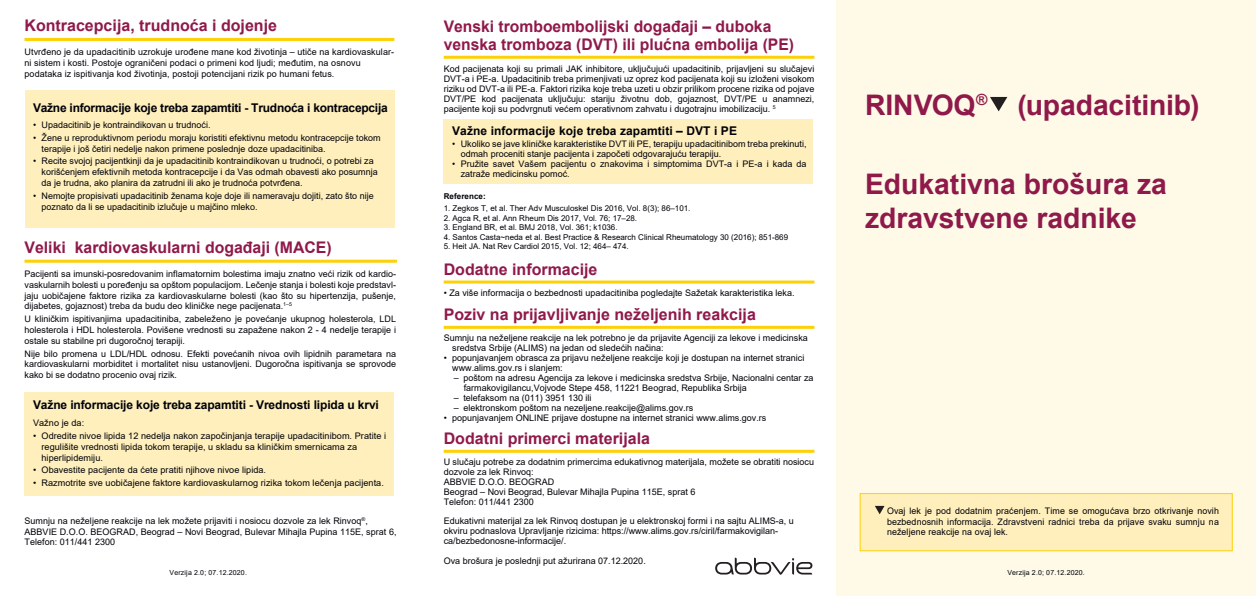
<style>
.page{position:relative;width:1256px;height:596px;background:#fff}
.page>*{position:absolute;margin:0;border:0;box-sizing:border-box;transform-origin:0 0}
.t1{font:700 28.3px/33.9px "Arial";color:#8f194a}
.t2{font:700 16px/18px "Arial";color:#8f194a}
.t3{font:700 12px "Arial";letter-spacing:-.01em;color:#000008}
.t4{font:9px/10.8px "Arial";color:#000008}
.t5{font:8px "Arial";color:#000008}
.t6{font:700 8px "Arial";letter-spacing:.01em;color:#000008}
.t7{font:7px "Arial";letter-spacing:.02em;color:#000008}
</style>
<div class="page">
<div style="left:836px;top:0;width:420px;height:595px;background:#fefae7"></div>
<svg style="left:990px;top:97px;width:17px;height:14px"></svg>
<div style="left:860px;top:493px;width:372px;height:57px;background:#feefbc"></div>
<svg style="left:875px;top:505px;width:9px;height:9px"></svg>
<div style="left:859px;top:493px;width:374px;height:58px;border:1px solid #fed006"></div>
<hr style="left:444px;top:280px;width:370px;height:3px;background:#fed006">
<hr style="left:444px;top:325px;width:370px;height:3px;background:#fed006">
<hr style="left:444px;top:449px;width:370px;height:3px;background:#fed006">
<svg style="left:715px;top:557px;width:97px;height:17px"></svg>
<hr style="left:444px;top:56px;width:370px;height:3px;background:#fed006">
<div style="left:444px;top:119px;width:369px;height:65px;background:#feefbc"></div>
<hr style="left:25px;top:38px;width:369px;height:3px;background:#fed006">
<hr style="left:25px;top:259px;width:372px;height:3px;background:#fed006">
<div style="left:25px;top:392px;width:369px;height:103px;background:#feefbc"></div>
<div style="left:25px;top:90px;width:369px;height:138px;background:#feefbc"></div>
<h2 class="t2" style="left:25px;top:16px;width:254px">Kontracepcija, trudnoća i dojenje</h2>
<p class="t4" style="left:25px;top:46px;width:371px">Utvrđeno je da upadacitinib uzrokuje urođene mane kod životinja – utiče na kardiovaskular&shy;ni sistem i kosti. Postoje ograničeni podaci o primeni kod ljudi; međutim, na osnovu podataka iz ispitivanja kod životinja, postoji potencijani rizik po humani fetus.</p>
<h3 class="t3" style="left:33px;top:99px;width:356px">Važne informacije koje treba zapamtiti - Trudnoća i kontracepcija</h3>
<p class="t4" style="left:33px;top:119px;width:179px">• Upadacitinib je kontraindikovan u trudnoći.</p>
<p class="t4" style="left:42px;top:132px;width:341px;text-indent:-8px">• Žene u reproduktivnom periodu moraju koristiti efektivnu metodu kontracepcije tokom terapije i još četiri nedelje nakon primene poslednje doze upadacitiniba.</p>
<p class="t4" style="left:42px;top:156px;width:338px;text-indent:-8px">• Recite svojoj pacijentkinji da je upadacitinib kontraindikovan u trudnoći, o potrebi za korišćenjem efektivnih metoda kontracepcije i da Vas odmah obavesti ako posumnja da je trudna, ako planira da zatrudni ili ako je trudnoća potvrđena.</p>
<p class="t4" style="left:42px;top:190px;width:334px;text-indent:-8px">• Nemojte propisivati upadacitinib ženama koje doje ili nameravaju dojiti, zato što nije poznato da li se upadacitinib izlučuje u majčino mleko.</p>
<h2 class="t2" style="left:25px;top:238px;width:309px">Veliki kardiovaskularni događaji (MACE)</h2>
<p class="t4" style="left:25px;top:268px;width:373px;text-align:justify">Pacijenti sa imunski-posredovanim inflamatornim bolestima imaju znatno veći rizik od kardio&shy;vaskularnih bolesti u poređenju sa opštom populacijom. Lečenje stanja i bolesti koje predstavl&shy;jaju uobičajene faktore rizika za kardiovaskularne bolesti (kao što su hipertenzija, pušenje, dijabetes, gojaznost) treba da budu deo kliničke nege pacijenata.<sup>1–5</sup></p>
<p class="t4" style="left:25px;top:313px;width:373px;text-align:justify">U kliničkim ispitivanjima upadacitiniba, zabeleženo je povećanje ukupnog holesterola, LDL holesterola i HDL holesterola. Povišene vrednosti su zapažene nakon 2 - 4 nedelje terapije i ostale su stabilne pri dugoročnoj terapiji.</p>
<p class="t4" style="left:25px;top:348px;width:373px;text-align:justify">Nije bilo promena u LDL/HDL odnosu. Efekti povećanih nivoa ovih lipidnih parametara na kardiovaskularni morbiditet i mortalitet nisu ustanovljeni. Dugoročna ispitivanja se sprovode kako bi se dodatno procenio ovaj rizik.</p>
<h3 class="t3" style="left:33px;top:396px;width:347px">Važne informacije koje treba zapamtiti - Vrednosti lipida u krvi</h3>
<p class="t4" style="left:33px;top:417px;width:53px">Važno je da:</p>
<p class="t4" style="left:42px;top:430px;width:346px;text-indent:-8px">• Odredite nivoe lipida 12 nedelja nakon započinjanja terapije upadacitinibom. Pratite i regulišite vrednosti lipida tokom terapije, u skladu sa kliničkim smernicama za hiperlipidemiju.</p>
<p class="t4" style="left:33px;top:464px;width:235px">• Obavestite pacijente da ćete pratiti njihove nivoe lipida.</p>
<p class="t4" style="left:33px;top:477px;width:352px">• Razmotrite sve uobičajene faktore kardiovaskularnog rizika tokom lečenja pacijenta.</p>
<p class="t4" style="left:25px;top:514px;width:373px">Sumnju na neželjene reakcije na lek možete prijaviti i nosiocu dozvole za lek Rinvoq<sup>®</sup>,<br>ABBVIE D.O.O. BEOGRAD, Beograd – Novi Beograd, Bulevar Mihajla Pupina 115E, sprat 6,<br>Telefon: 011/441 2300</p>
<h2 class="t2" style="left:444px;top:17px;width:352px">Venski tromboembolijski događaji – duboka venska tromboza (DVT) ili plućna embolija (PE)</h2>
<p class="t4" style="left:444px;top:64px;width:372px;line-height:10px;text-align:justify">Kod pacijenata koji su primali JAK inhibitore, uključujući upadacitinib, prijavljeni su slučajevi DVT-a i PE-a. Upadacitinib treba primenjivati uz oprez kod pacijenata koji su izloženi visokom riziku od DVT-a ili PE-a. Faktori rizika koje treba uzeti u obzir prilikom procene rizika od pojave DVT/PE kod pacijenata uključuju: stariju životnu dob, gojaznost, DVT/PE u anamnezi, pacijente koji su podvrgnuti većem operativnom zahvatu i dugotrajnu imobilizaciju. <sup>5</sup></p>
<h3 class="t3" style="left:452px;top:122px;width:286px">Važne informacije koje treba zapamtiti – DVT i PE</h3>
<p class="t4" style="left:461px;top:138px;width:347px;line-height:10px;text-indent:-8px">• Ukoliko se jave kliničke karakteristike DVT ili PE, terapiju upadacitinibom treba prekinuti, odmah proceniti stanje pacijenta i započeti odgovarajuću terapiju.</p>
<p class="t4" style="left:461px;top:158px;width:347px;line-height:10px;text-indent:-8px">• Pružite savet Vašem pacijentu o znakovima i simptomima DVT-a i PE-a i kada da zatraže medicinsku pomoć.</p>
<p class="t6" style="left:444px;top:190px;width:43px">Reference:</p>
<p class="t5" style="left:444px;top:202px;width:248px">1. Zegkos T, et al. Ther Adv Musculoskel Dis 2016, Vol. 8(3); 86–101.</p>
<p class="t5" style="left:444px;top:212px;width:195px">2. Agca R, et al. Ann Rheum Dis 2017, Vol. 76; 17–28.</p>
<p class="t5" style="left:444px;top:222px;width:175px">3. England BR, et al. BMJ 2018, Vol. 361; k1036.</p>
<p class="t5" style="left:444px;top:231px;width:346px">4. Santos Casta~neda et al. Best Practice &amp; Research Clinical Rheumatology 30 (2016); 851-869</p>
<p class="t5" style="left:444px;top:241px;width:186px">5. Heit JA. Nat Rev Cardiol 2015, Vol. 12; 464– 474.</p>
<h2 class="t2" style="left:444px;top:260px;width:155px">Dodatne informacije</h2>
<p class="t4" style="left:444px;top:287px;width:352px">• Za više informacija o bezbednosti upadacitiniba pogledajte Sažetak karakteristika leka.</p>
<h2 class="t2" style="left:444px;top:305px;width:314px">Poziv na prijavljivanje neželjenih reakcija</h2>
<p class="t4" style="left:452px;top:333px;width:357px;line-height:10px;text-indent:-8px">Sumnju na neželjene reakcije na lek potrebno je da prijavite Agenciji za lekove i medicinska sredstva Srbije (ALIMS) na jedan od sledećih načina:</p>
<p class="t4" style="left:452px;top:353px;width:354px;line-height:10px;text-indent:-8px">• popunjavanjem obrasca za prijavu neželjene reakcije koji je dostupan na internet stranici www.alims.gov.rs i slanjem:</p>
<p class="t4" style="left:464px;top:373px;width:351px;line-height:10px;text-indent:-10px">– poštom na adresu Agencija za lekove i medicinska sredstva Srbije, Nacionalni centar za farmakovigilancu,Vojvode Stepe 458, 11221 Beograd, Republika Srbija</p>
<p class="t4" style="left:454px;top:392px;width:139px">– telefaksom na (011) 3951 130 ili</p>
<p class="t4" style="left:454px;top:402px;width:241px">– elektronskom poštom na nezeljene.reakcije@alims.gov.rs</p>
<p class="t4" style="left:444px;top:412px;width:324px">• popunjavanjem ONLINE prijave dostupne na internet stranici www.alims.gov.rs</p>
<h2 class="t2" style="left:444px;top:429px;width:208px">Dodatni primerci materijala</h2>
<p class="t4" style="left:444px;top:456px;width:372px;line-height:10px">U slučaju potrebe za dodatnim primercima edukativnog materijala, možete se obratiti nosiocu dozvole za lek Rinvoq:<br>ABBVIE D.O.O. BEOGRAD<br>Beograd – Novi Beograd, Bulevar Mihajla Pupina 115E, sprat 6<br>Telefon: 011/441 2300</p>
<p class="t4" style="left:444px;top:515px;width:352px;line-height:10px">Edukativni materijal za lek Rinvoq dostupan je u elektronskoj formi i na sajtu ALIMS-a, u okviru podnaslova Upravljanje rizicima: https://www.alims.gov.rs/ciril/farmakovigilan&shy;ca/bezbedonosne-informacije/.</p>
<p class="t4" style="left:444px;top:554px;width:204px">Ova brošura je poslednji put ažurirana 07.12.2020.</p>
<h1 class="t1" style="left:865px;top:89px;width:336px">RINVOQ<sup>®</sup> (upadacitinib)</h1>
<h1 class="t1" style="left:865px;top:167px;width:303px">Edukativna brošura za zdravstvene radnike</h1>
<p class="t4" style="left:887px;top:504px;width:333px;text-align:justify">Ovaj lek je pod dodatnim praćenjem. Time se omogućava brzo otkrivanje novih bezbednosnih informacija. Zdravstveni radnici treba da prijave svaku sumnju na neželjene reakcije na ovaj lek.</p>
<p class="t7" style="left:170px;top:567px;width:79px">Verzija 2.0; 07.12.2020.</p>
<p class="t7" style="left:1007px;top:567px;width:79px">Verzija 2.0; 07.12.2020.</p>
</div>
